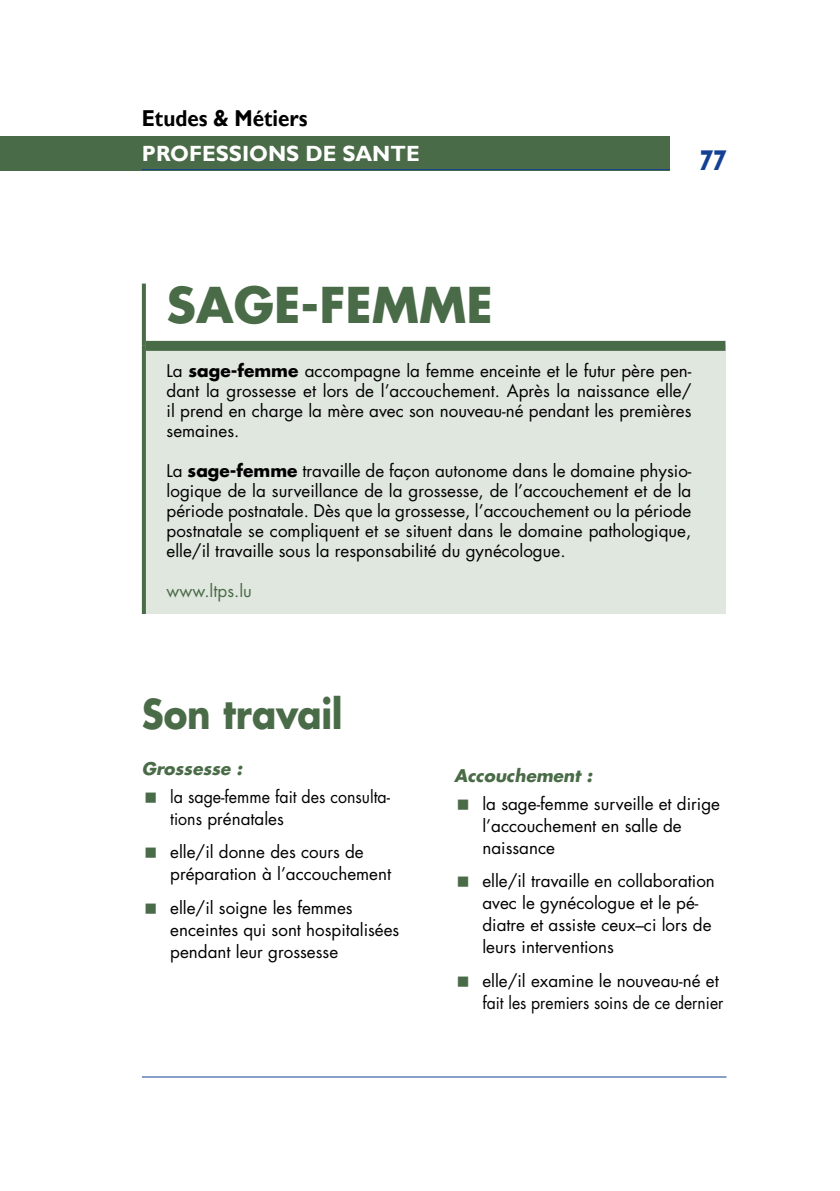
<style>
.page{position:relative;width:840px;height:1191px;background:#fff}
.page>*{position:absolute;margin:0;border:0;box-sizing:border-box;transform-origin:0 0}
.t1{font:700 48px "Futura Std";color:#4a6b47}
.t2{font:700 40px "Futura Std";letter-spacing:-.005em;color:#4a6b47;scale:.89 1}
.t3{font:700 26px "Futura Std";color:#134094;scale:.75 1}
.t4{font:700 23px "Gill Sans";color:#000;scale:.9 1}
.t5{font:700 22px "Gill Sans";color:#fff}
.t6{font:17px/22px "Futura Std";color:#000}
.t7{font:17px/22px "Futura Std";color:#000;scale:.94 1}
.t8{font:italic 700 17px "Futura Std";color:#4a6b47}
.t9{font:17px "Futura Std";color:#4a6b47}
.s1{font-weight:700}
</style>
<div class="page">
<hr style="left:142px;top:1076px;width:584px;height:1px;background:#134094">
<div style="left:0;top:136px;width:669px;height:34px;background:#4a6b47"></div>
<hr style="left:142px;top:169px;width:527px;height:1px;background:#134094">
<div style="left:144px;top:346px;width:581px;height:268px;background:#e0e7df"></div>
<div style="left:146px;top:341px;width:579px;height:10px;background:#4a6b47"></div>
<svg style="left:142px;top:283px;width:4px;height:63px"></svg>
<svg style="left:142px;top:346px;width:4px;height:268px"></svg>
<h3 class="t4" style="left:142px;top:104px;width:185px">ETUDES &amp; MÉTIERS</h3>
<p class="t5" style="left:142px;top:140px;width:276px">PROFESSIONS DE SANTE</p>
<h3 class="t3" style="left:699px;top:143px;width:37px">77</h3>
<h1 class="t1" style="left:166px;top:273px;width:327px">SAGE-FEMME</h1>
<p class="t6" style="left:166px;top:361px;width:526px;line-height:20px;text-align:justify">La <span class="s1">sage-femme</span> accompagne la femme enceinte et le futur père pen&shy;dant la grossesse et lors de l’accouchement. Après la naissance elle/ il prend en charge la mère avec son nouveau-né pendant les premières semaines.</p>
<p class="t6" style="left:166px;top:461px;width:526px;line-height:20px;text-align:justify">La <span class="s1">sage-femme</span> travaille de façon autonome dans le domaine physio&shy;logique de la surveillance de la grossesse, de l’accouchement et de la période postnatale. Dès que la grossesse, l’accouchement ou la période postnatale se compliquent et se situent dans le domaine pathologique, elle/il travaille sous la responsabilité du gynécologue.</p>
<p class="t9" style="left:166px;top:580px;width:87px">www.ltps.lu</p>
<h2 class="t2" style="left:142px;top:687px;width:227px">Son travail</h2>
<p class="t8" style="left:142px;top:757px;width:102px">Grossesse :</p>
<p class="t7" style="left:170px;top:786px;width:235px">la sage-femme fait des consulta&shy;tions prénatales</p>
<p class="t6" style="left:170px;top:841px;width:222px">elle/il donne des cours de préparation à l’accouchement</p>
<p class="t6" style="left:170px;top:896px;width:230px">elle/il soigne les femmes enceintes qui sont hospitalisées pendant leur grossesse</p>
<p class="t8" style="left:454px;top:764px;width:140px">Accouchement :</p>
<p class="t6" style="left:482px;top:793px;width:239px">la sage-femme surveille et dirige l’accouchement en salle de naissance</p>
<p class="t6" style="left:482px;top:870px;width:234px">elle/il travaille en collaboration avec le gynécologue et le pé&shy;diatre et assiste ceux–ci lors de leurs interventions</p>
<p class="t6" style="left:482px;top:969px;width:242px">elle/il examine le nouveau-né et fait les premiers soins de ce dernier</p>
</div>
